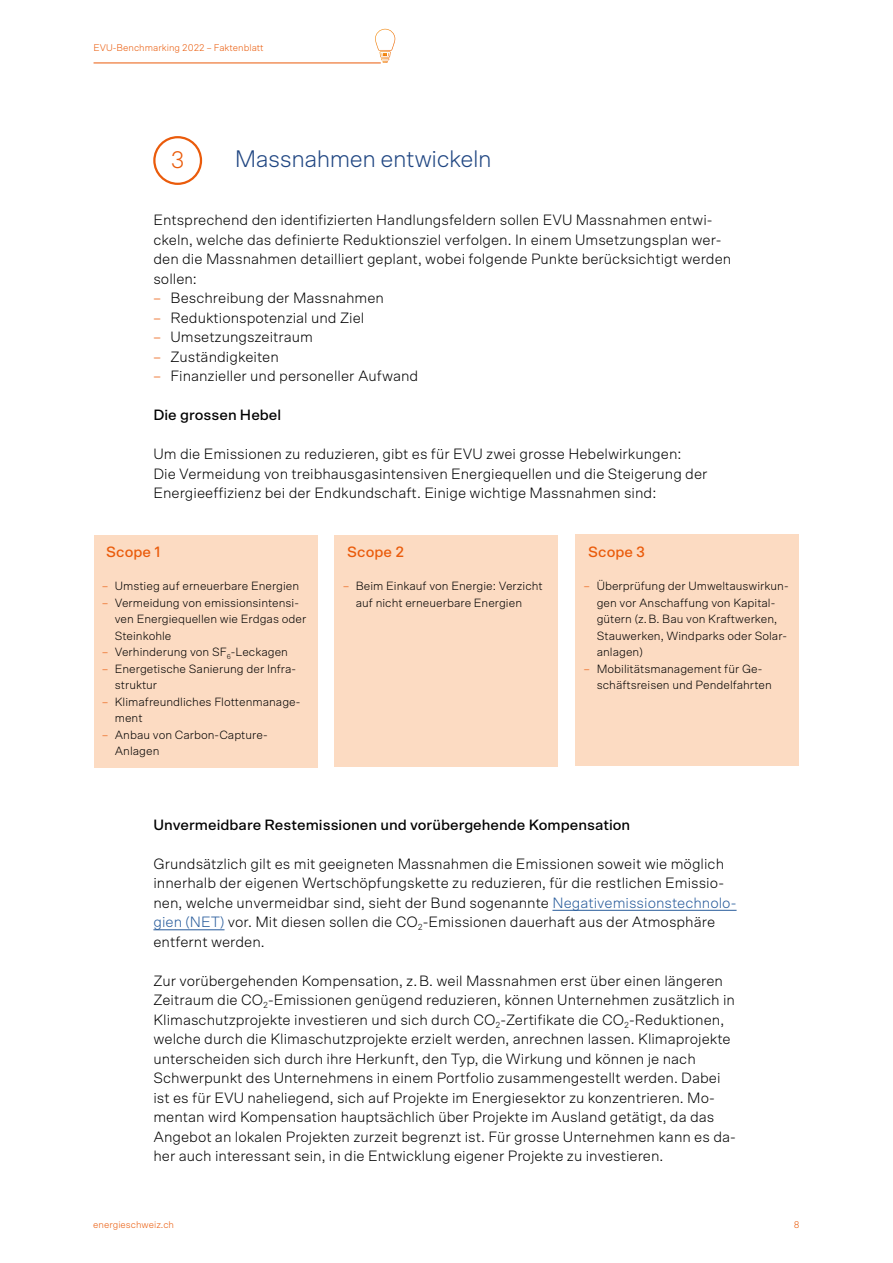
<style>
.page{position:relative;width:893px;height:1263px;background:#fff}
.page>*{position:absolute;margin:0;border:0;box-sizing:border-box;transform-origin:0 0}
.t1{font:300 24px "Scto Grotesk A";letter-spacing:-.02em;color:#204682}
.t2{font:300 24px "Scto Grotesk A";color:#ea5b0b}
.t3{font:300 15px/19.5px "Scto Grotesk A";color:#000}
.t4{font:500 15px "Scto Grotesk A";color:#000}
.t5{font:500 15px "Scto Grotesk A";color:#ea5b0b}
.t6{font:300 12px/16.5px "Scto Grotesk A";color:#000}
.t7{font:300 9.75px "Scto Grotesk A";color:#ea5b0b}
.s1{color:#ea5b0b}
.s2{color:#275b9b}
</style>
<div class="page">
<svg style="left:375px;top:29px;width:20px;height:34px"></svg>
<hr style="left:94px;top:63px;width:287px;height:1px;background:#ea5b0b">
<div style="left:94px;top:535px;width:223px;height:232px;background:#fcdbc2"></div>
<div style="left:575px;top:535px;width:224px;height:231px;background:#fcdbc2"></div>
<div style="left:334px;top:535px;width:224px;height:231px;background:#fcdbc2"></div>
<hr style="left:552px;top:910px;width:185px;height:1px;background:#275b9b">
<hr style="left:153px;top:929px;width:72px;height:1px;background:#275b9b">
<div style="left:153px;top:136px;width:49px;height:49px;border:2px solid #ea5b0b;border-radius:50%"></div>
<p class="t7" style="left:94px;top:42px;width:172px">EVU-Benchmarking 2022 – Faktenblatt</p>
<h1 class="t2" style="left:171px;top:146px;width:15px">3</h1>
<h1 class="t1" style="left:235px;top:144px;width:259px">Massnahmen entwickeln</h1>
<p class="t3" style="left:153px;top:210px;width:579px">Entsprechend den identifizierten Handlungsfeldern sollen EVU Massnahmen entwi&shy;ckeln, welche das definierte Reduktionsziel verfolgen. In einem Umsetzungsplan wer&shy;den die Massnahmen detailliert geplant, wobei folgende Punkte berücksichtigt werden sollen:</p>
<p class="t3" style="left:153px;top:288px;width:232px"><span class="s1">–</span> Beschreibung der Massnahmen</p>
<p class="t3" style="left:153px;top:307px;width:212px"><span class="s1">–</span> Reduktionspotenzial und Ziel</p>
<p class="t3" style="left:153px;top:327px;width:161px"><span class="s1">–</span> Umsetzungszeitraum</p>
<p class="t3" style="left:153px;top:346px;width:127px"><span class="s1">–</span> Zuständigkeiten</p>
<p class="t3" style="left:153px;top:366px;width:266px"><span class="s1">–</span> Finanzieller und personeller Aufwand</p>
<p class="t4" style="left:153px;top:406px;width:129px">Die grossen Hebel</p>
<p class="t3" style="left:153px;top:444px;width:556px">Um die Emissionen zu reduzieren, gibt es für EVU zwei grosse Hebelwirkungen:<br>Die Vermeidung von treibhausgasintensiven Energiequellen und die Steigerung der<br>Energieeffizienz bei der Endkundschaft. Einige wichtige Massnahmen sind:</p>
<p class="t5" style="left:106px;top:542px;width:56px">Scope 1</p>
<p class="t6" style="left:102px;top:578px;width:199px"><span class="s1">–</span> Umstieg auf erneuerbare Energien</p>
<p class="t6" style="left:115px;top:594px;width:193px;text-indent:-13px"><span class="s1">–</span> Vermeidung von emissionsintensi&shy;ven Energiequellen wie Erdgas oder<br>Steinkohle</p>
<p class="t6" style="left:102px;top:644px;width:187px"><span class="s1">–</span> Verhinderung von SF<sub>6</sub>-Leckagen</p>
<p class="t6" style="left:115px;top:660px;width:183px;text-indent:-13px"><span class="s1">–</span> Energetische Sanierung der Infra&shy;struktur</p>
<p class="t6" style="left:115px;top:693px;width:187px;text-indent:-13px"><span class="s1">–</span> Klimafreundliches Flottenmanage&shy;ment</p>
<p class="t6" style="left:115px;top:726px;width:154px;text-indent:-13px"><span class="s1">–</span> Anbau von Carbon-Capture-<br>Anlagen</p>
<p class="t5" style="left:347px;top:542px;width:58px">Scope 2</p>
<p class="t6" style="left:356px;top:578px;width:188px;text-indent:-13px"><span class="s1">–</span> Beim Einkauf von Energie: Verzicht auf nicht erneuerbare Energien</p>
<p class="t5" style="left:588px;top:542px;width:59px">Scope 3</p>
<p class="t6" style="left:597px;top:578px;width:193px;text-indent:-13px"><span class="s1">–</span> Überprüfung der Umweltauswirkun&shy;gen vor Anschaffung von Kapital&shy;gütern (z.B. Bau von Kraftwerken,<br>Stauwerken, Windparks oder Solar&shy;anlagen)</p>
<p class="t6" style="left:597px;top:660px;width:177px;text-indent:-13px"><span class="s1">–</span> Mobilitätsmanagement für Ge&shy;schäftsreisen und Pendelfahrten</p>
<p class="t4" style="left:153px;top:815px;width:478px">Unvermeidbare Restemissionen und vorübergehende Kompensation</p>
<p class="t3" style="left:153px;top:853px;width:585px">Grundsätzlich gilt es mit geeigneten Massnahmen die Emissionen soweit wie möglich innerhalb der eigenen Wertschöpfungskette zu reduzieren, für die restlichen Emissio&shy;nen, welche unvermeidbar sind, sieht der Bund sogenannte <span class="s2">Negativemissionstechnolo&shy;gien (NET)</span> vor. Mit diesen sollen die CO<sub>2</sub>-Emissionen dauerhaft aus der Atmosphäre entfernt werden.</p>
<p class="t3" style="left:153px;top:970px;width:584px">Zur vorübergehenden Kompensation, z.B. weil Massnahmen erst über einen längeren Zeitraum die CO<sub>2</sub>-Emissionen genügend reduzieren, können Unternehmen zusätzlich in Klimaschutzprojekte investieren und sich durch CO<sub>2</sub>-Zertifikate die CO<sub>2</sub>-Reduktionen, welche durch die Klimaschutzprojekte erzielt werden, anrechnen lassen. Klimaprojekte unterscheiden sich durch ihre Herkunft, den Typ, die Wirkung und können je nach Schwerpunkt des Unternehmens in einem Portfolio zusammengestellt werden. Dabei ist es für EVU naheliegend, sich auf Projekte im Energiesektor zu konzentrieren. Mo&shy;mentan wird Kompensation hauptsächlich über Projekte im Ausland getätigt, da das Angebot an lokalen Projekten zurzeit begrenzt ist. Für grosse Unternehmen kann es da&shy;her auch interessant sein, in die Entwicklung eigener Projekte zu investieren.</p>
<p class="t7" style="left:93px;top:1218px;width:82px">energieschweiz.ch</p>
<p class="t7" style="left:794px;top:1218px;width:7px">8</p>
</div>
